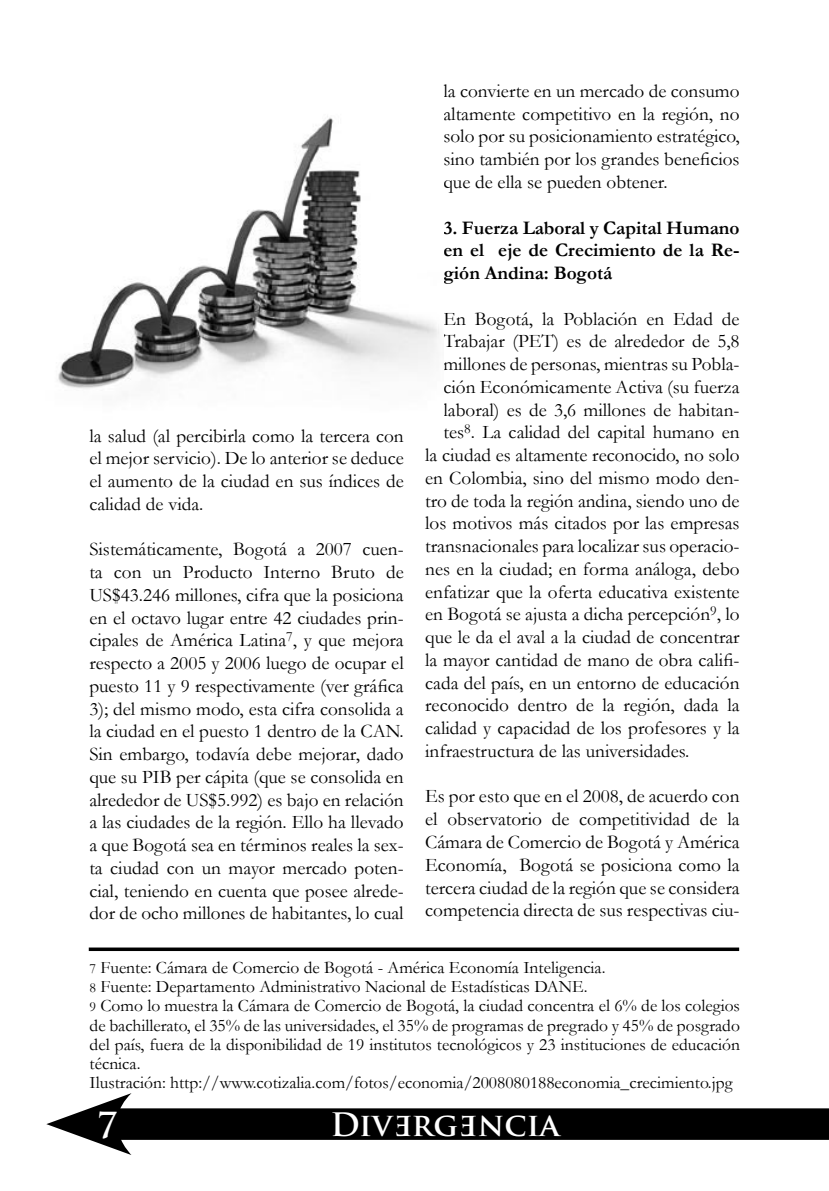
<style>
.page{position:relative;width:829px;height:1191px;background:#fff}
.page>*{position:absolute;margin:0;border:0;box-sizing:border-box;transform-origin:0 0}
.t1{font:700 35px "Trajan Pro";color:#fff}
.t2{font:700 31.5px "Trajan Pro";letter-spacing:.005em;color:#fff}
.t3{font:19.25px/22.8px "Garamond";color:#000;text-align:justify}
.t4{font:700 19.25px/22.8px "Garamond";color:#000;text-align:justify}
.t5{font:17.5px/19.2px "Garamond";color:#000}
.s1{font-size:14px}
</style>
<div class="page">
<div style="left:99px;top:1108px;width:729px;height:31px;background:#000"></div>
<svg style="left:46px;top:1093px;width:85px;height:62px"></svg>
<svg style="left:89px;top:947px;width:650px;height:4px;background:#212121"></svg>
<img style="left:58px;top:116px;width:381px;height:273px">
<p class="t3" style="left:89px;top:423px;width:316px">la salud (al percibirla como la tercera con el mejor servicio). De lo anterior se deduce el aumento de la ciudad en sus índices de calidad de vida.</p>
<p class="t3" style="left:89px;top:537px;width:316px">Sistemáticamente, Bogotá a 2007 cuen&shy;ta con un Producto Interno Bruto de US$43.246 millones, cifra que la posiciona en el octavo lugar entre 42 ciudades prin&shy;cipales de América Latina<sup>7</sup>, y que mejora respecto a 2005 y 2006 luego de ocupar el puesto 11 y 9 respectivamente (ver gráfica 3); del mismo modo, esta cifra consolida a la ciudad en el puesto 1 dentro de la CAN.<br>Sin embargo, todavía debe mejorar, dado que su PIB per cápita (que se consolida en alrededor de US$5.992) es bajo en relación a las ciudades de la región. Ello ha llevado a que Bogotá sea en términos reales la sex&shy;ta ciudad con un mayor mercado poten&shy;cial, teniendo en cuenta que posee alrede&shy;dor de ocho millones de habitantes, lo cual</p>
<p class="t3" style="left:443px;top:79px;width:298px">la convierte en un mercado de consumo altamente competitivo en la región, no solo por su posicionamiento estratégico, sino también por los grandes beneficios que de ella se pueden obtener.</p>
<p class="t4" style="left:443px;top:216px;width:297px">3. Fuerza Laboral y Capital Humano en el eje de Crecimiento de la Re&shy;gión Andina: Bogotá</p>
<p class="t3" style="left:443px;top:307px;width:297px">En Bogotá, la Población en Edad de</p>
<p class="t3" style="left:443px;top:329px;width:298px">Trabajar (PET) es de alrededor de 5,8</p>
<p class="t3" style="left:443px;top:352px;width:297px">millones de personas, mientras su Pobla-</p>
<p class="t3" style="left:443px;top:375px;width:298px">ción Económicamente Activa (su fuerza</p>
<p class="t3" style="left:443px;top:398px;width:297px">laboral) es de 3,6 millones de habitan-</p>
<p class="t3" style="left:443px;top:420px;width:297px">tes<sup>8</sup>. La calidad del capital humano en</p>
<p class="t3" style="left:425px;top:443px;width:316px">la ciudad es altamente reconocido, no solo</p>
<p class="t3" style="left:425px;top:466px;width:316px">en Colombia, sino del mismo modo den-</p>
<p class="t3" style="left:425px;top:489px;width:316px">tro de toda la región andina, siendo uno de</p>
<p class="t3" style="left:425px;top:511px;width:316px">los motivos más citados por las empresas</p>
<p class="t3" style="left:425px;top:534px;width:316px">transnacionales para localizar sus operacio-</p>
<p class="t3" style="left:425px;top:557px;width:316px">nes en la ciudad; en forma análoga, debo</p>
<p class="t3" style="left:425px;top:580px;width:316px">enfatizar que la oferta educativa existente</p>
<p class="t3" style="left:425px;top:602px;width:316px">en Bogotá se ajusta a dicha percepción<sup>9</sup>, lo</p>
<p class="t3" style="left:425px;top:625px;width:316px">que le da el aval a la ciudad de concentrar</p>
<p class="t3" style="left:425px;top:648px;width:316px">la mayor cantidad de mano de obra califi-</p>
<p class="t3" style="left:425px;top:671px;width:316px">cada del país, en un entorno de educación</p>
<p class="t3" style="left:425px;top:693px;width:316px">reconocido dentro de la región, dada la</p>
<p class="t3" style="left:425px;top:716px;width:316px">calidad y capacidad de los profesores y la</p>
<p class="t3" style="left:425px;top:739px;width:265px">infraestructura de las universidades.</p>
<p class="t3" style="left:425px;top:784px;width:316px">Es por esto que en el 2008, de acuerdo con el observatorio de competitividad de la Cámara de Comercio de Bogotá y América Economía, Bogotá se posiciona como la tercera ciudad de la región que se considera competencia directa de sus respectivas ciu-</p>
<p class="t5" style="left:90px;top:957px;width:651px"><span class="s1">7</span> Fuente: Cámara de Comercio de Bogotá - América Economía Inteligencia.<br><span class="s1">8</span> Fuente: Departamento Administrativo Nacional de Estadísticas DANE.<br><span class="s1">9</span> Como lo muestra la Cámara de Comercio de Bogotá, la ciudad concentra el 6% de los colegios de bachillerato, el 35% de las universidades, el 35% de programas de pregrado y 45% de posgrado del país, fuera de la disponibilidad de 19 institutos tecnológicos y 23 instituciones de educación técnica.<br>Ilustración: http://www.cotizalia.com/fotos/economia/2008080188economia_crecimiento.jpg</p>
<h1 class="t1" style="left:97px;top:1103px;width:23px">7</h1>
<h2 class="t2" style="left:330px;top:1104px;width:231px">Div rg ncia</h2>
</div>
